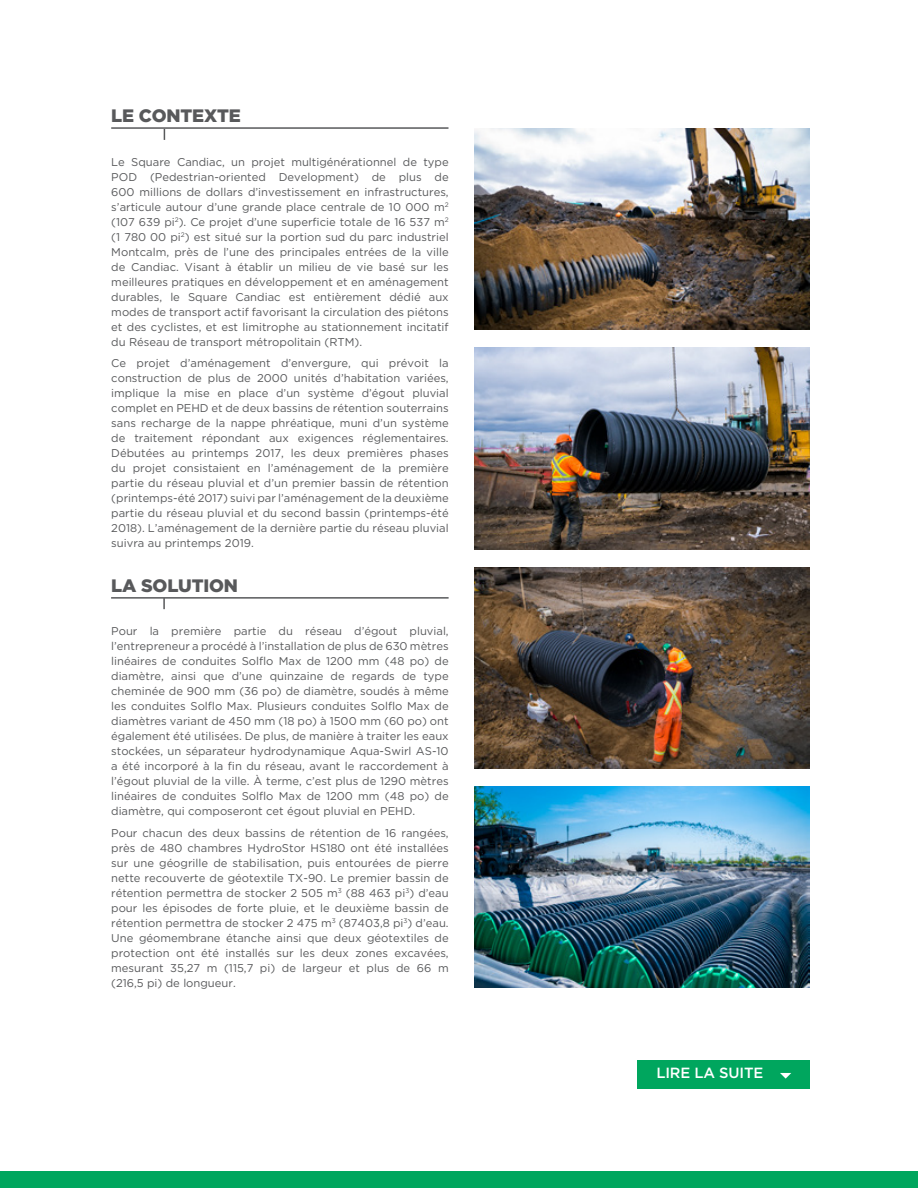
<style>
.page{position:relative;width:918px;height:1188px;background:#fff}
.page>*{position:absolute;margin:0;border:0;box-sizing:border-box;transform-origin:0 0}
.t1{font:900 18px "Gotham HTF";letter-spacing:-.01em;color:#58595b}
.t2{font:500 14.7px "Gotham HTF";letter-spacing:-.01em;color:#fff}
.t3{font:11.25px/15px "Gotham HTF";color:#58595b;text-align:justify}
</style>
<div class="page">
<div style="left:0;top:1171px;width:918px;height:17px;background:#00a65e"></div>
<img style="left:474px;top:128px;width:336px;height:202px">
<img style="left:474px;top:348px;width:336px;height:201px">
<img style="left:474px;top:567px;width:336px;height:201px">
<img style="left:474px;top:786px;width:336px;height:202px">
<hr style="left:111px;top:127px;width:338px;height:2px;background:#58595b">
<hr style="left:111px;top:597px;width:338px;height:2px;background:#58595b">
<svg style="left:163px;top:598px;width:2px;height:11px"></svg>
<div style="left:638px;top:1061px;width:172px;height:28px;background:#00a65e"></div>
<svg style="left:780px;top:1073px;width:11px;height:6px"></svg>
<h1 class="t1" style="left:111px;top:105px;width:131px">LE CONTEXTE</h1>
<p class="t3" style="left:111px;top:154px;width:339px">Le Square Candiac, un projet multigénérationnel de type POD (Pedestrian-oriented Development) de plus de 600 millions de dollars d’investissement en infrastructures, s’articule autour d’une grande place centrale de 10 000 m<sup>2 </sup>(107 639 pi<sup>2</sup>). Ce projet d’une superficie totale de 16 537 m<sup>2 </sup>(1 780 00 pi<sup>2</sup>) est situé sur la portion sud du parc industriel Montcalm, près de l’une des principales entrées de la ville de Candiac. Visant à établir un milieu de vie basé sur les meilleures pratiques en développement et en aménagement durables, le Square Candiac est entièrement dédié aux modes de transport actif favorisant la circulation des piétons et des cyclistes, et est limitrophe au stationnement incitatif du Réseau de transport métropolitain (RTM).</p>
<p class="t3" style="left:111px;top:356px;width:339px">Ce projet d’aménagement d’envergure, qui prévoit la construction de plus de 2000 unités d’habitation variées, implique la mise en place d’un système d’égout pluvial complet en PEHD et de deux bassins de rétention souterrains sans recharge de la nappe phréatique, muni d’un système de traitement répondant aux exigences réglementaires.<br>Débutées au printemps 2017, les deux premières phases du projet consistaient en l’aménagement de la première partie du réseau pluvial et d’un premier bassin de rétention (printemps-été 2017) suivi par l’aménagement de la deuxième partie du réseau pluvial et du second bassin (printemps-été 2018). L’aménagement de la dernière partie du réseau pluvial suivra au printemps 2019.</p>
<h1 class="t1" style="left:111px;top:575px;width:128px">LA SOLUTION</h1>
<p class="t3" style="left:111px;top:624px;width:339px">Pour la première partie du réseau d’égout pluvial, l’entrepreneur a procédé à l’installation de plus de 630 mètres linéaires de conduites Solflo Max de 1200 mm (48 po) de diamètre, ainsi que d’une quinzaine de regards de type cheminée de 900 mm (36 po) de diamètre, soudés à même les conduites Solflo Max. Plusieurs conduites Solflo Max de diamètres variant de 450 mm (18 po) à 1500 mm (60 po) ont également été utilisées. De plus, de manière à traiter les eaux stockées, un séparateur hydrodynamique Aqua-Swirl AS-10 a été incorporé à la fin du réseau, avant le raccordement à l’égout pluvial de la ville. À terme, c’est plus de 1290 mètres linéaires de conduites Solflo Max de 1200 mm (48 po) de diamètre, qui composeront cet égout pluvial en PEHD.</p>
<p class="t3" style="left:111px;top:825px;width:339px">Pour chacun des deux bassins de rétention de 16 rangées, près de 480 chambres HydroStor HS180 ont été installées sur une géogrille de stabilisation, puis entourées de pierre nette recouverte de géotextile TX-90. Le premier bassin de rétention permettra de stocker 2 505 m<sup>3</sup> (88 463 pi<sup>3</sup>) d’eau pour les épisodes de forte pluie, et le deuxième bassin de rétention permettra de stocker 2 475 m<sup>3</sup> (87403,8 pi<sup>3</sup>) d’eau.<br>Une géomembrane étanche ainsi que deux géotextiles de protection ont été installés sur les deux zones excavées, mesurant 35,27 m (115,7 pi) de largeur et plus de 66 m (216,5 pi) de longueur.</p>
<h2 class="t2" style="left:656px;top:1065px;width:109px">LIRE LA SUITE</h2>
</div>
